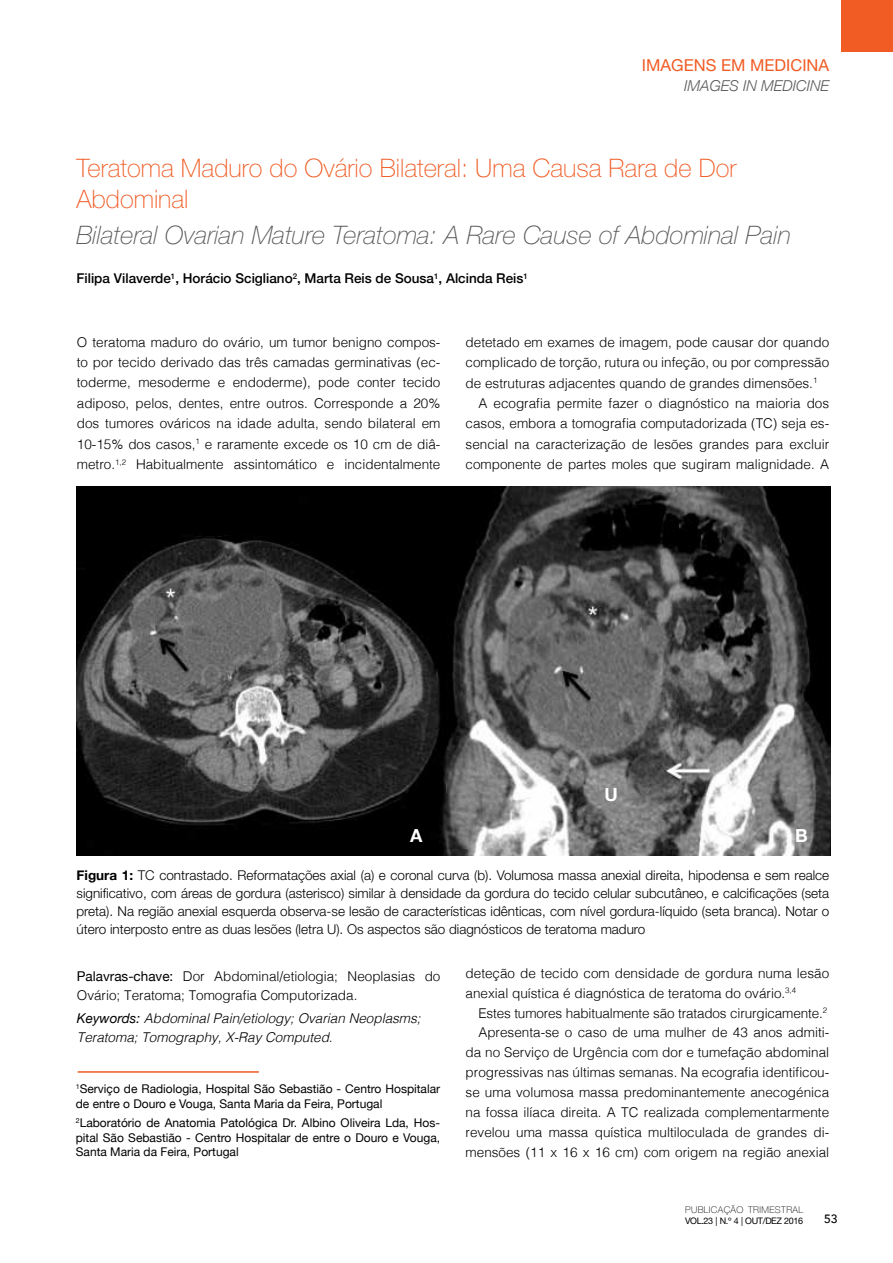
<style>
.page{position:relative;width:893px;height:1263px;background:#fff}
.page>*{position:absolute;margin:0;border:0;box-sizing:border-box;transform-origin:0 0}
.t1{font:100 25.5px/30.6px "Helvetica Neue";color:#f15b24}
.t2{font:italic 100 25.5px "Helvetica Neue";color:#58595b}
.t3{font:700 18px "Helvetica Neue";color:#fff}
.t4{font:16.5px "Helvetica Neue";color:#f15b24}
.t5{font:italic 300 15px "Helvetica Neue";color:#58595b}
.t6{font:300 13.5px/19.8px "Helvetica";color:#000}
.t7{font:300 13.5px/18px "Helvetica Neue";color:#000;text-align:justify}
.t8{font:italic 300 13.5px/19.5px "Helvetica";color:#000}
.t9{font:500 13.5px "Helvetica Neue";color:#000}
.t10{font:12px/14.4px "Helvetica Neue";color:#000}
.t11{font:500 12px "Avenir";color:#000}
.t12{font:100 9.3px "Helvetica Neue";letter-spacing:.04em;color:#000}
.t13{font:9px "Helvetica Neue";letter-spacing:-.04em;color:#000}
.s1{font-weight:700}
.s2{font-family:"Helvetica Neue";font-weight:400}
</style>
<div class="page">
<div style="left:842px;top:0;width:51px;height:51px;background:#f15b24"></div>
<hr style="left:78px;top:1071px;width:181px;height:2px;background:#f15b24">
<img style="left:77px;top:487px;width:754px;height:368px">
<p class="t4" style="left:642px;top:56px;width:189px">IMAGENS EM MEDICINA</p>
<p class="t5" style="left:684px;top:74px;width:147px">IMAGES IN MEDICINE</p>
<h1 class="t1" style="left:77px;top:153px;width:662px">Teratoma Maduro do Ovário Bilateral: Uma Causa Rara de Dor<br>Abdominal</h1>
<h1 class="t2" style="left:77px;top:220px;width:716px">Bilateral Ovarian Mature Teratoma: A Rare Cause of Abdominal Pain</h1>
<p class="t9" style="left:77px;top:267px;width:453px">Filipa Vilaverde<sup>1</sup>, Horácio Scigliano<sup>2</sup>, Marta Reis de Sousa<sup>1</sup>, Alcinda Reis<sup>1</sup></p>
<p class="t6" style="left:77px;top:331px;width:365px;line-height:20.4px;text-align:justify">O teratoma maduro do ovário, um tumor benigno compos&shy;to por tecido derivado das três camadas germinativas (ec&shy;toderme, mesoderme e endoderme), pode conter tecido adiposo, pelos, dentes, entre outros. Corresponde a 20% dos tumores ováricos na idade adulta, sendo bilateral em 10-15% dos casos,<sup>1</sup> e raramente excede os 10 cm de diâ&shy;metro.<sup>1,2</sup> Habitualmente assintomático e incidentalmente</p>
<p class="t6" style="left:466px;top:331px;width:365px">detetado em exames de imagem, pode causar dor quando</p>
<p class="t6" style="left:466px;top:352px;width:365px">complicado de torção, rutura ou infeção, ou por compressão</p>
<p class="t6" style="left:466px;top:372px;width:353px">de estruturas adjacentes quando de grandes dimensões.<sup>1</sup></p>
<p class="t6" style="left:478px;top:392px;width:352px">A ecografia permite fazer o diagnóstico na maioria dos</p>
<p class="t6" style="left:466px;top:413px;width:365px">casos, embora a tomografia computadorizada (TC) seja es-</p>
<p class="t6" style="left:466px;top:433px;width:365px">sencial na caracterização de lesões grandes para excluir</p>
<p class="t6" style="left:466px;top:453px;width:365px">componente de partes moles que sugiram malignidade. A</p>
<h2 class="t3" style="left:605px;top:784px;width:15px">U</h2>
<h2 class="t3" style="left:410px;top:824px;width:14px">A</h2>
<h2 class="t3" style="left:795px;top:824px;width:14px">B</h2>
<p class="t7" style="left:77px;top:865px;width:754px"><span class="s1">Figura 1:</span> TC contrastado. Reformatações axial (a) e coronal curva (b). Volumosa massa anexial direita, hipodensa e sem realce significativo, com áreas de gordura (asterisco) similar à densidade da gordura do tecido celular subcutâneo, e calcificações (seta preta). Na região anexial esquerda observa-se lesão de características idênticas, com nível gordura-líquido (seta branca). Notar o útero interposto entre as duas lesões (letra U). Os aspectos são diagnósticos de teratoma maduro</p>
<p class="t6" style="left:77px;top:965px;width:365px"><span class="s2">Palavras-chave:</span> Dor Abdominal/etiologia; Neoplasias do<br>Ovário; Teratoma; Tomografia Computorizada.</p>
<p class="t8" style="left:77px;top:1007px;width:345px"><span class="s2">Keywords:</span> Abdominal Pain/etiology; Ovarian Neoplasms;<br>Teratoma; Tomography, X-Ray Computed.</p>
<p class="t10" style="left:76px;top:1083px;width:366px"><sup>1</sup>Serviço de Radiologia, Hospital São Sebastião - Centro Hospitalar de entre o Douro e Vouga, Santa Maria da Feira, Portugal</p>
<p class="t10" style="left:76px;top:1116px;width:366px;text-align:justify"><sup>2</sup>Laboratório de Anatomia Patológica Dr. Albino Oliveira Lda, Hos&shy;pital São Sebastião - Centro Hospitalar de entre o Douro e Vouga, Santa Maria da Feira, Portugal</p>
<p class="t6" style="left:466px;top:962px;width:365px">deteção de tecido com densidade de gordura numa lesão anexial quística é diagnóstica de teratoma do ovário.<sup>3,4</sup></p>
<p class="t6" style="left:466px;top:1002px;width:365px;text-align:right">Estes tumores habitualmente são tratados cirurgicamente.<sup>2<br></sup>Apresenta-se o caso de uma mulher de 43 anos admiti&shy;da no Serviço de Urgência com dor e tumefação abdominal progressivas nas últimas semanas. Na ecografia identificou&shy;se uma volumosa massa predominantemente anecogénica na fossa ilíaca direita. A TC realizada complementarmente revelou uma massa quística multiloculada de grandes di&shy;mensões (11 x 16 x 16 cm) com origem na região anexial</p>
<p class="t12" style="left:685px;top:1205px;width:119px">PUBLICAÇÃO TRIMESTRAL</p>
<p class="t13" style="left:685px;top:1216px;width:119px">VOL.23 | N.º 4 | OUT/DEZ 2016</p>
<p class="t11" style="left:824px;top:1208px;width:15px">53</p>
</div>
